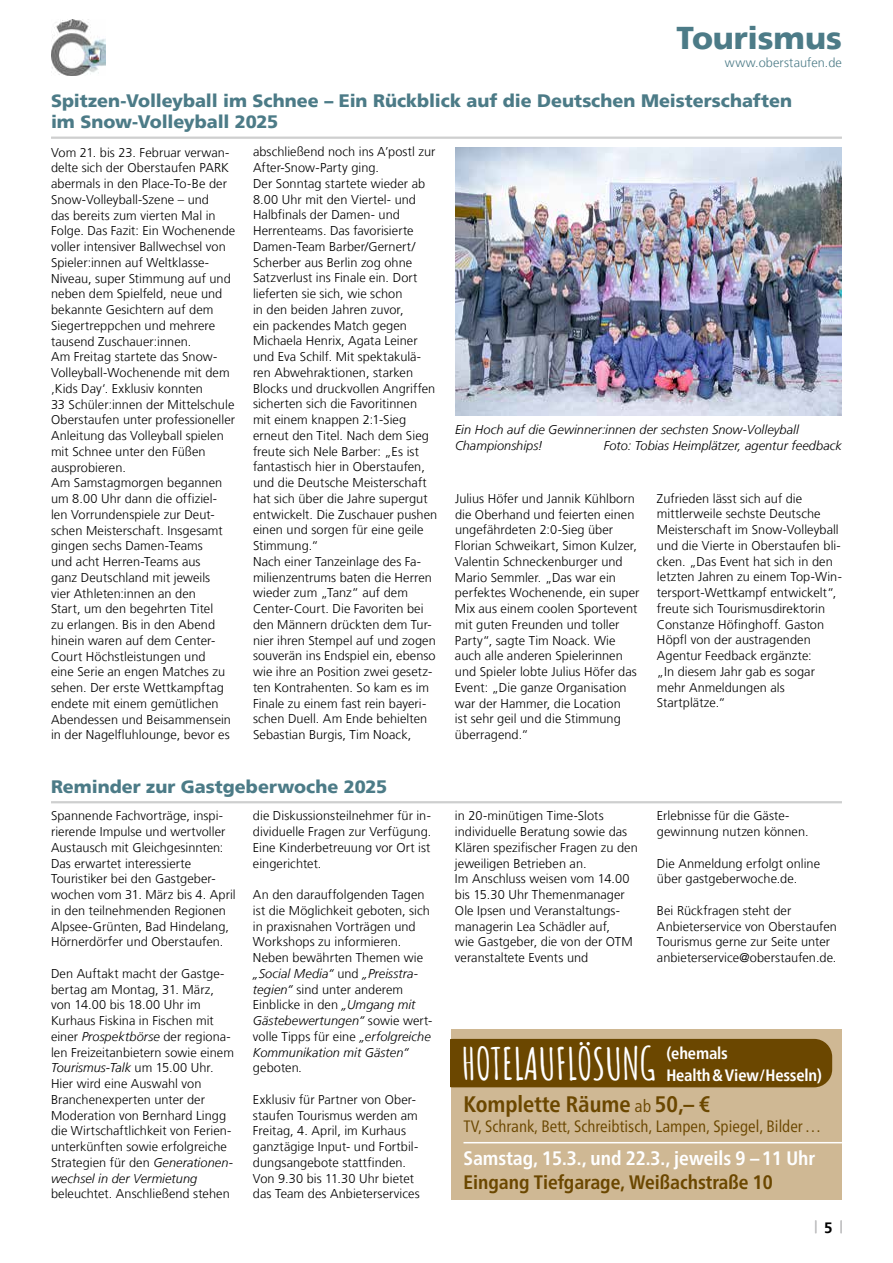
<style>
.page{position:relative;width:893px;height:1263px;background:#fff}
.page>*{position:absolute;margin:0;border:0;box-sizing:border-box;transform-origin:0 0}
.t1{font:700 43.5px "Amatic SC";letter-spacing:-.01em;color:#fff}
.t2{font:900 31.5px "Frutiger LT";letter-spacing:-.005em;color:#4c7b87}
.t3{font:700 condensed 22.5px "Frutiger Neue LT Pro";color:#6b4700}
.t4{font:700 condensed 19.5px "Frutiger Neue LT Pro";color:#fff}
.t5{font:700 condensed 19.5px "Frutiger Neue LT Pro";color:#6b4700}
.t6{font:900 18px/21px "Frutiger LT";letter-spacing:-.005em;color:#4c7b87}
.t7{font:condensed 16.5px "Frutiger Neue LT Pro";color:#6b4700}
.t8{font:700 condensed 16.5px/21.3px "Frutiger Neue LT Pro";letter-spacing:-.01em;color:#fff}
.t9{font:700 15px "Frutiger LT";color:#000}
.t10{font:300 12.75px/15.8px "Frutiger LT";letter-spacing:.005em;color:#000}
.t11{font:italic 300 12.75px/15.8px "Frutiger LT";letter-spacing:.005em;color:#000}
.t12{font:300 12.75px "Frutiger LT";letter-spacing:.01em;color:#4c7b87}
.s1{font-style:italic}
.s2{font-weight:400;font-size:17.25px}
</style>
<div class="page">
<svg style="left:815px;top:1220px;width:1px;height:13px"></svg>
<svg style="left:840px;top:1220px;width:2px;height:13px"></svg>
<img style="left:51px;top:20px;width:54px;height:55px">
<hr style="left:51px;top:137px;width:791px;height:2px;background:#cecfcf">
<img style="left:455px;top:148px;width:387px;height:267px">
<div style="left:451px;top:1029px;width:390px;height:170px;background:#cfb894"></div>
<div style="left:451px;top:1039px;width:381px;height:48px;background:#6b4700"></div>
<hr style="left:463px;top:1142px;width:379px;height:1px;background:#fff">
<hr style="left:51px;top:801px;width:791px;height:2px;background:#cecfcf">
<h2 class="t2" style="left:677px;top:19px;width:167px">Tourismus</h2>
<p class="t12" style="left:725px;top:56px;width:119px">www.oberstaufen.de</p>
<h3 class="t6" style="left:51px;top:90px;width:743px">Spitzen-Volleyball im Schnee – Ein Rückblick auf die Deutschen Meisterschaften im Snow-Volleyball 2025</h3>
<p class="t10" style="left:51px;top:144px;width:186px">Vom 21. bis 23. Februar verwan&shy;delte sich der Oberstaufen PARK abermals in den Place-To-Be der<br>Snow-Volleyball-Szene – und<br>das bereits zum vierten Mal in<br>Folge. Das Fazit: Ein Wochenende voller intensiver Ballwechsel von<br>Spieler:innen auf Weltklasse-<br>Niveau, super Stimmung auf und neben dem Spielfeld, neue und bekannte Gesichtern auf dem<br>Siegertreppchen und mehrere tausend Zuschauer:innen.<br>Am Freitag startete das Snow-<br>Volleyball-Wochenende mit dem ‚Kids Day‘. Exklusiv konnten<br>33 Schüler:innen der Mittelschule<br>Oberstaufen unter professioneller<br>Anleitung das Volleyball spielen mit Schnee unter den Füßen ausprobieren.<br>Am Samstagmorgen begannen um 8.00 Uhr dann die offiziel&shy;len Vorrundenspiele zur Deut&shy;schen Meisterschaft. Insgesamt gingen sechs Damen-Teams<br>und acht Herren-Teams aus<br>ganz Deutschland mit jeweils<br>vier Athleten:innen an den<br>Start, um den begehrten Titel<br>zu erlangen. Bis in den Abend hinein waren auf dem Center-<br>Court Höchstleistungen und<br>eine Serie an engen Matches zu sehen. Der erste Wettkampftag endete mit einem gemütlichen<br>Abendessen und Beisammensein in der Nagelfluhlounge, bevor es</p>
<p class="t10" style="left:253px;top:144px;width:186px">abschließend noch ins A’postl zur<br>After-Snow-Party ging.<br>Der Sonntag startete wieder ab<br>8.00 Uhr mit den Viertel- und<br>Halbfinals der Damen- und<br>Herrenteams. Das favorisierte<br>Damen-Team Barber/Gernert/<br>Scherber aus Berlin zog ohne<br>Satzverlust ins Finale ein. Dort lieferten sie sich, wie schon<br>in den beiden Jahren zuvor,<br>ein packendes Match gegen<br>Michaela Henrix, Agata Leiner und Eva Schilf. Mit spektakulä&shy;ren Abwehraktionen, starken<br>Blocks und druckvollen Angriffen sicherten sich die Favoritinnen mit einem knappen 2:1-Sieg erneut den Titel. Nach dem Sieg freute sich Nele Barber: „Es ist fantastisch hier in Oberstaufen, und die Deutsche Meisterschaft hat sich über die Jahre supergut entwickelt. Die Zuschauer pushen einen und sorgen für eine geile<br>Stimmung.“<br>Nach einer Tanzeinlage des Fa&shy;milienzentrums baten die Herren wieder zum „Tanz“ auf dem<br>Center-Court. Die Favoriten bei den Männern drückten dem Tur&shy;nier ihren Stempel auf und zogen souverän ins Endspiel ein, ebenso wie ihre an Position zwei gesetz&shy;ten Kontrahenten. So kam es im<br>Finale zu einem fast rein bayeri&shy;schen Duell. Am Ende behielten<br>Sebastian Burgis, Tim Noack,</p>
<p class="t11" style="left:455px;top:422px;width:345px">Ein Hoch auf die Gewinner:innen der sechsten Snow-Volleyball<br>Championships!</p>
<p class="t11" style="left:604px;top:437px;width:240px">Foto: Tobias Heimplätzer, agentur feedback</p>
<p class="t10" style="left:455px;top:491px;width:186px">Julius Höfer und Jannik Kühlborn die Oberhand und feierten einen ungefährdeten 2:0-Sieg über<br>Florian Schweikart, Simon Kulzer,<br>Valentin Schneckenburger und<br>Mario Semmler. „Das war ein perfektes Wochenende, ein super<br>Mix aus einem coolen Sportevent mit guten Freunden und toller<br>Party“, sagte Tim Noack. Wie auch alle anderen Spielerinnen und Spieler lobte Julius Höfer das<br>Event: „Die ganze Organisation war der Hammer, die Location<br>ist sehr geil und die Stimmung überragend.“</p>
<p class="t10" style="left:657px;top:491px;width:186px">Zufrieden lässt sich auf die mittlerweile sechste Deutsche<br>Meisterschaft im Snow-Volleyball und die Vierte in Oberstaufen bli&shy;cken. „Das Event hat sich in den letzten Jahren zu einem Top-Win&shy;tersport-Wettkampf entwickelt“, freute sich Tourismusdirektorin<br>Constanze Höfinghoff. Gaston<br>Höpfl von der austragenden<br>Agentur Feedback ergänzte:<br>„In diesem Jahr gab es sogar mehr Anmeldungen als<br>Startplätze.“</p>
<h3 class="t6" style="left:51px;top:776px;width:338px">Reminder zur Gastgeberwoche 2025</h3>
<p class="t10" style="left:51px;top:808px;width:186px">Spannende Fachvorträge, inspi&shy;rierende Impulse und wertvoller<br>Austausch mit Gleichgesinnten:<br>Das erwartet interessierte<br>Touristiker bei den Gastgeber&shy;wochen vom 31. März bis 4. April in den teilnehmenden Regionen<br>Alpsee-Grünten, Bad Hindelang,<br>Hörnerdörfer und Oberstaufen.</p>
<p class="t10" style="left:51px;top:966px;width:184px">Den Auftakt macht der Gastge&shy;bertag am Montag, 31. März, von 14.00 bis 18.00 Uhr im<br>Kurhaus Fiskina in Fischen mit einer <span class="s1">Prospektbörse</span> der regiona&shy;len Freizeitanbietern sowie einem<br><span class="s1">Tourismus-Talk</span> um 15.00 Uhr.<br>Hier wird eine Auswahl von<br>Branchenexperten unter der<br>Moderation von Bernhard Lingg die Wirtschaftlichkeit von Ferien&shy;unterkünften sowie erfolgreiche<br>Strategien für den <span class="s1">Generationen&shy;wechsel in der Vermietung</span></p>
<p class="t10" style="left:51px;top:1186px;width:180px">beleuchtet. Anschließend stehen</p>
<p class="t10" style="left:253px;top:808px;width:180px;text-align:justify">die Diskussionsteilnehmer für in&shy;dividuelle Fragen zur Verfügung.<br>Eine Kinderbetreuung vor Ort ist eingerichtet.</p>
<p class="t10" style="left:253px;top:887px;width:181px">An den darauffolgenden Tagen ist die Möglichkeit geboten, sich in praxisnahen Vorträgen und<br>Workshops zu informieren.<br>Neben bewährten Themen wie <span class="s1">„Social Media“</span> und <span class="s1">„Preisstra&shy;tegien“</span> sind unter anderem<br>Einblicke in den <span class="s1">„Umgang mit<br>Gästebewertungen“</span> sowie wert&shy;volle Tipps für eine <span class="s1">„erfolgreiche<br>Kommunikation mit Gästen“ </span>geboten<span class="s1">.</span></p>
<p class="t10" style="left:253px;top:1092px;width:168px">Exklusiv für Partner von Ober&shy;staufen Tourismus werden am<br>Freitag, 4. April, im Kurhaus ganztägige Input- und Fortbil&shy;dungsangebote stattfinden.<br>Von 9.30 bis 11.30 Uhr bietet das Team des Anbieterservices</p>
<p class="t10" style="left:455px;top:808px;width:184px">in 20-minütigen Time-Slots individuelle Beratung sowie das<br>Klären spezifischer Fragen zu den jeweiligen Betrieben an.<br>Im Anschluss weisen vom 14.00 bis 15.30 Uhr Themenmanager<br>Ole Ipsen und Veranstaltungs&shy;managerin Lea Schädler auf,<br>wie Gastgeber, die von der OTM veranstaltete Events und</p>
<p class="t10" style="left:657px;top:808px;width:153px">Erlebnisse für die Gäste-- gewinnung nutzen können.</p>
<p class="t10" style="left:657px;top:855px;width:165px">Die Anmeldung erfolgt online über gastgeberwoche.de.</p>
<p class="t10" style="left:657px;top:903px;width:182px">Bei Rückfragen steht der<br>Anbieterservice von Oberstaufen<br>Tourismus gerne zur Seite unter anbieterservice@oberstaufen.de.</p>
<h1 class="t1" style="left:462px;top:1031px;width:195px">HOTELAUFLÖSUNG</h1>
<h3 class="t3" style="left:463px;top:1090px;width:249px">Komplette Räume <span class="s2">ab</span> 50,– €</h3>
<p class="t7" style="left:463px;top:1117px;width:359px">TV, Schrank, Bett, Schreibtisch, Lampen, Spiegel, Bilder…</p>
<h3 class="t4" style="left:463px;top:1147px;width:353px">Samstag, 15.3., und 22.3., jeweils 9 –11 Uhr</h3>
<h3 class="t5" style="left:463px;top:1170px;width:311px">Eingang Tiefgarage, Weißachstraße 10</h3>
<p class="t8" style="left:666px;top:1043px;width:157px">(ehemals<br>Health&amp;View/Hesseln)</p>
<p class="t9" style="left:824px;top:1218px;width:10px">5</p>
</div>
